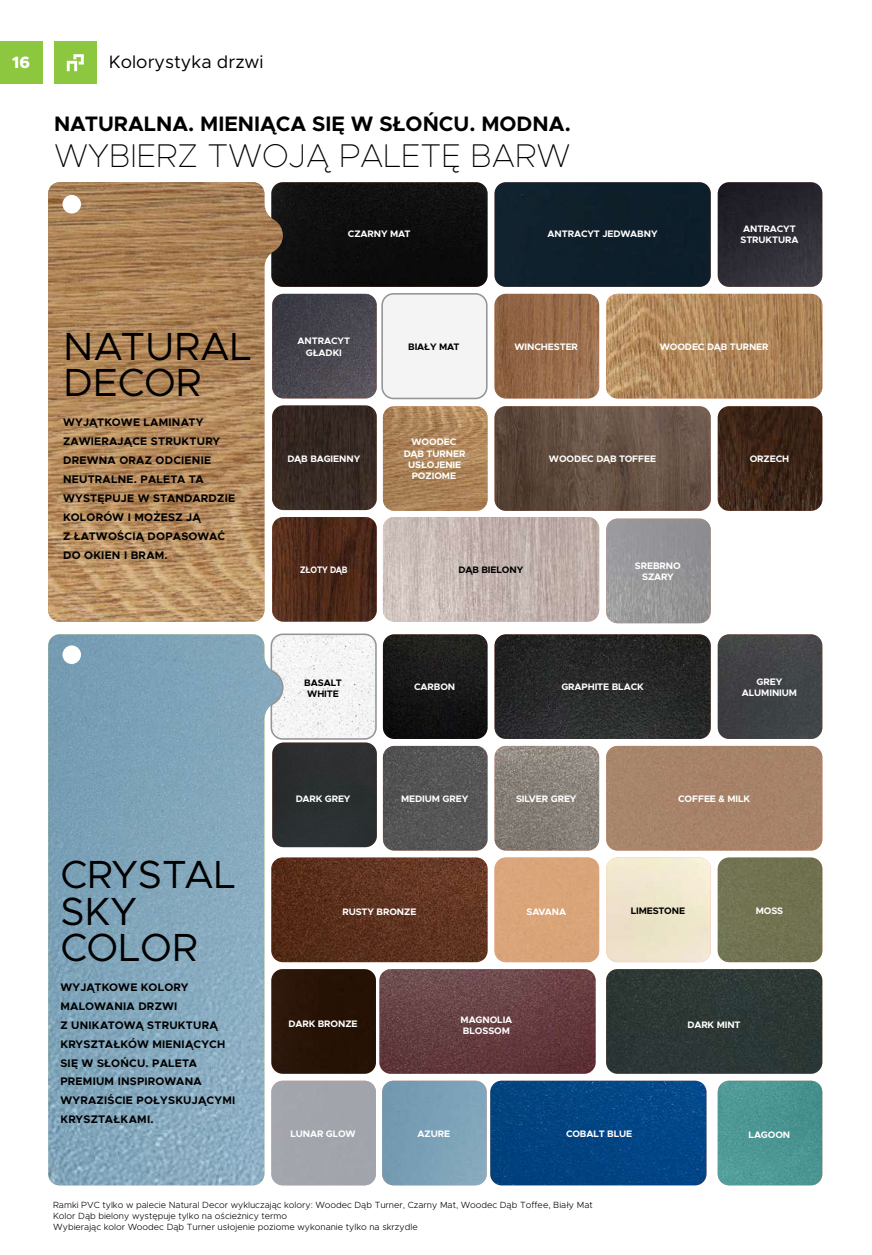
<style>
.page{position:relative;width:872px;height:1255px;background:#fff}
.page>*{position:absolute;margin:0;border:0;box-sizing:border-box;transform-origin:0 0}
.t1{font:39.3px/36.3px "Metropolis";color:#000}
.t2{font:100 33px "Metropolis";color:#000}
.t3{font:700 21px "Metropolis";color:#000}
.t4{font:18px "Metropolis";color:#000}
.t5{font:800 16.5px "Metropolis";color:#fff}
.t6{font:700 10.95px/18.9px "Metropolis";letter-spacing:.02em;color:#000}
.t7{font:700 9.45px/11.4px "Metropolis";letter-spacing:-.01em;color:#fff;text-align:center}
.t8{font:700 9.45px/11.4px "Metropolis";letter-spacing:-.01em;color:#000;text-align:center}
.t9{font:700 9.45px "Metropolis";letter-spacing:-.01em;color:#fff;scale:.87 1}
.t10{font:300 9px/10.8px "Metropolis";color:#000}
</style>
<div class="page">
<div style="left:0;top:41px;width:43px;height:43px;background:#8dc63f"></div>
<div style="left:54px;top:41px;width:43px;height:43px;background:#8dc63f"></div>
<svg style="left:67px;top:54px;width:17px;height:17px"></svg>
<img style="left:717px;top:182px;width:105px;height:105px">
<img style="left:48px;top:182px;width:235px;height:439px">
<img style="left:383px;top:406px;width:104px;height:105px">
<div style="left:381px;top:293px;width:106px;height:106px;border:2px solid #939598;border-radius:11px"></div>
<img style="left:494px;top:406px;width:216px;height:105px">
<img style="left:606px;top:518px;width:104px;height:105px">
<img style="left:272px;top:405px;width:105px;height:105px">
<div style="left:494px;top:182px;width:216px;height:105px;background:#0e1f2b"></div>
<img style="left:383px;top:517px;width:216px;height:104px">
<img style="left:272px;top:517px;width:105px;height:104px">
<img style="left:272px;top:294px;width:105px;height:104px">
<img style="left:717px;top:406px;width:105px;height:105px">
<img style="left:606px;top:294px;width:216px;height:104px">
<img style="left:494px;top:294px;width:105px;height:104px">
<img style="left:271px;top:182px;width:216px;height:105px">
<div style="left:62px;top:195px;width:19px;height:18px;background:#fff;border-radius:50%"></div>
<div style="left:283px;top:742px;width:94px;height:105px;background:#2b2f31"></div>
<img style="left:383px;top:746px;width:104px;height:104px">
<img style="left:383px;top:634px;width:104px;height:105px">
<svg style="left:280px;top:633px;width:97px;height:107px"></svg>
<img style="left:494px;top:746px;width:105px;height:104px">
<img style="left:494px;top:634px;width:216px;height:105px">
<img style="left:283px;top:857px;width:204px;height:105px">
<img style="left:379px;top:969px;width:216px;height:104px">
<img style="left:606px;top:969px;width:216px;height:104px">
<div style="left:494px;top:857px;width:105px;height:105px;background:#d9a479"></div>
<div style="left:283px;top:969px;width:93px;height:104px;background:#251204"></div>
<img style="left:717px;top:1080px;width:105px;height:105px">
<img style="left:382px;top:1080px;width:105px;height:105px">
<div style="left:717px;top:857px;width:105px;height:105px;background:#717351"></div>
<img style="left:490px;top:1080px;width:216px;height:105px">
<div style="left:606px;top:746px;width:216px;height:104px;background:#a78369"></div>
<img style="left:717px;top:634px;width:105px;height:105px">
<svg style="left:48px;top:634px;width:235px;height:551px;background:#85a6b9"></svg>
<div style="left:62px;top:645px;width:19px;height:19px;background:#fff;border-radius:50%"></div>
<h3 class="t5" style="left:12px;top:51px;width:19px">16</h3>
<h3 class="t4" style="left:109px;top:50px;width:156px">Kolorystyka drzwi</h3>
<h3 class="t3" style="left:54px;top:110px;width:518px">NATURALNA. MIENIĄCA SIĘ W SŁOŃCU. MODNA.</h3>
<h2 class="t2" style="left:54px;top:135px;width:518px">WYBIERZ TWOJĄ PALETĘ BARW</h2>
<p class="t7" style="left:348px;top:228px;width:64px">CZARNY MAT</p>
<p class="t7" style="left:547px;top:228px;width:112px">ANTRACYT JEDWABNY</p>
<p class="t7" style="left:740px;top:223px;width:60px;text-align:left">ANTRACYT<br>STRUKTURA</p>
<h1 class="t1" style="left:63px;top:328px;width:190px">NATURAL<br>DECOR</h1>
<p class="t6" style="left:63px;top:413px;width:174px">WYJĄTKOWE LAMINATY<br>ZAWIERAJĄCE STRUKTURY<br>DREWNA ORAZ ODCIENIE<br>NEUTRALNE. PALETA TA<br>WYSTĘPUJE W STANDARDZIE<br>KOLORÓW I MOŻESZ JĄ<br>Z ŁATWOŚCIĄ DOPASOWAĆ<br>DO OKIEN I BRAM.</p>
<p class="t7" style="left:298px;top:335px;width:54px">ANTRACYT<br>GŁADKI</p>
<p class="t8" style="left:408px;top:341px;width:53px">BIAŁY MAT</p>
<p class="t7" style="left:514px;top:341px;width:65px">WINCHESTER</p>
<p class="t7" style="left:659px;top:341px;width:110px">WOODEC DĄB TURNER</p>
<p class="t7" style="left:404px;top:436px;width:63px">WOODEC<br>DĄB TURNER<br>USŁOJENIE<br>POZIOME</p>
<p class="t7" style="left:287px;top:453px;width:74px">DĄB BAGIENNY</p>
<p class="t7" style="left:549px;top:453px;width:109px">WOODEC DĄB TOFFEE</p>
<p class="t7" style="left:749px;top:453px;width:41px">ORZECH</p>
<p class="t9" style="left:300px;top:564px;width:56px">ZŁOTY DĄB</p>
<p class="t8" style="left:458px;top:564px;width:66px">DĄB BIELONY</p>
<p class="t7" style="left:635px;top:560px;width:47px">SREBRNO<br>SZARY</p>
<p class="t8" style="left:304px;top:676px;width:39px">BASALT<br>WHITE</p>
<p class="t7" style="left:414px;top:681px;width:43px">CARBON</p>
<p class="t7" style="left:561px;top:681px;width:84px">GRAPHITE BLACK</p>
<p class="t7" style="left:742px;top:675px;width:57px">GREY<br>ALUMINIUM</p>
<h1 class="t1" style="left:60px;top:856px;width:177px">CRYSTAL<br>SKY<br>COLOR</h1>
<p class="t6" style="left:60px;top:977px;width:176px">WYJĄTKOWE KOLORY<br>MALOWANIA DRZWI<br>Z UNIKATOWĄ STRUKTURĄ<br>KRYSZTAŁKÓW MIENIĄCYCH<br>SIĘ W SŁOŃCU. PALETA<br>PREMIUM INSPIROWANA<br>WYRAZIŚCIE POŁYSKUJĄCYMI<br>KRYSZTAŁKAMI.</p>
<p class="t7" style="left:296px;top:793px;width:56px">DARK GREY</p>
<p class="t7" style="left:401px;top:793px;width:69px">MEDIUM GREY</p>
<p class="t7" style="left:516px;top:793px;width:62px">SILVER GREY</p>
<p class="t7" style="left:678px;top:793px;width:73px">COFFEE &amp; MILK</p>
<p class="t7" style="left:342px;top:906px;width:76px">RUSTY BRONZE</p>
<p class="t7" style="left:526px;top:906px;width:41px">SAVANA</p>
<p class="t8" style="left:630px;top:904px;width:56px">LIMESTONE</p>
<p class="t7" style="left:755px;top:904px;width:29px">MOSS</p>
<p class="t7" style="left:289px;top:1017px;width:70px">DARK BRONZE</p>
<p class="t7" style="left:460px;top:1013px;width:53px;text-align:left">MAGNOLIA<br>BLOSSOM</p>
<p class="t7" style="left:687px;top:1019px;width:55px">DARK MINT</p>
<p class="t7" style="left:290px;top:1127px;width:67px">LUNAR GLOW</p>
<p class="t7" style="left:566px;top:1127px;width:68px">COBALT BLUE</p>
<p class="t7" style="left:417px;top:1127px;width:34px">AZURE</p>
<p class="t7" style="left:748px;top:1129px;width:43px">LAGOON</p>
<p class="t10" style="left:53px;top:1199px;width:541px">Ramki PVC tylko w palecie Natural Decor wykluczając kolory: Woodec Dąb Turner, Czarny Mat, Woodec Dąb Toffee, Biały Mat<br>Kolor Dąb bielony występuje tylko na ościeżnicy termo<br>Wybierając kolor Woodec Dąb Turner usłojenie poziome wykonanie tylko na skrzydle</p>
</div>
